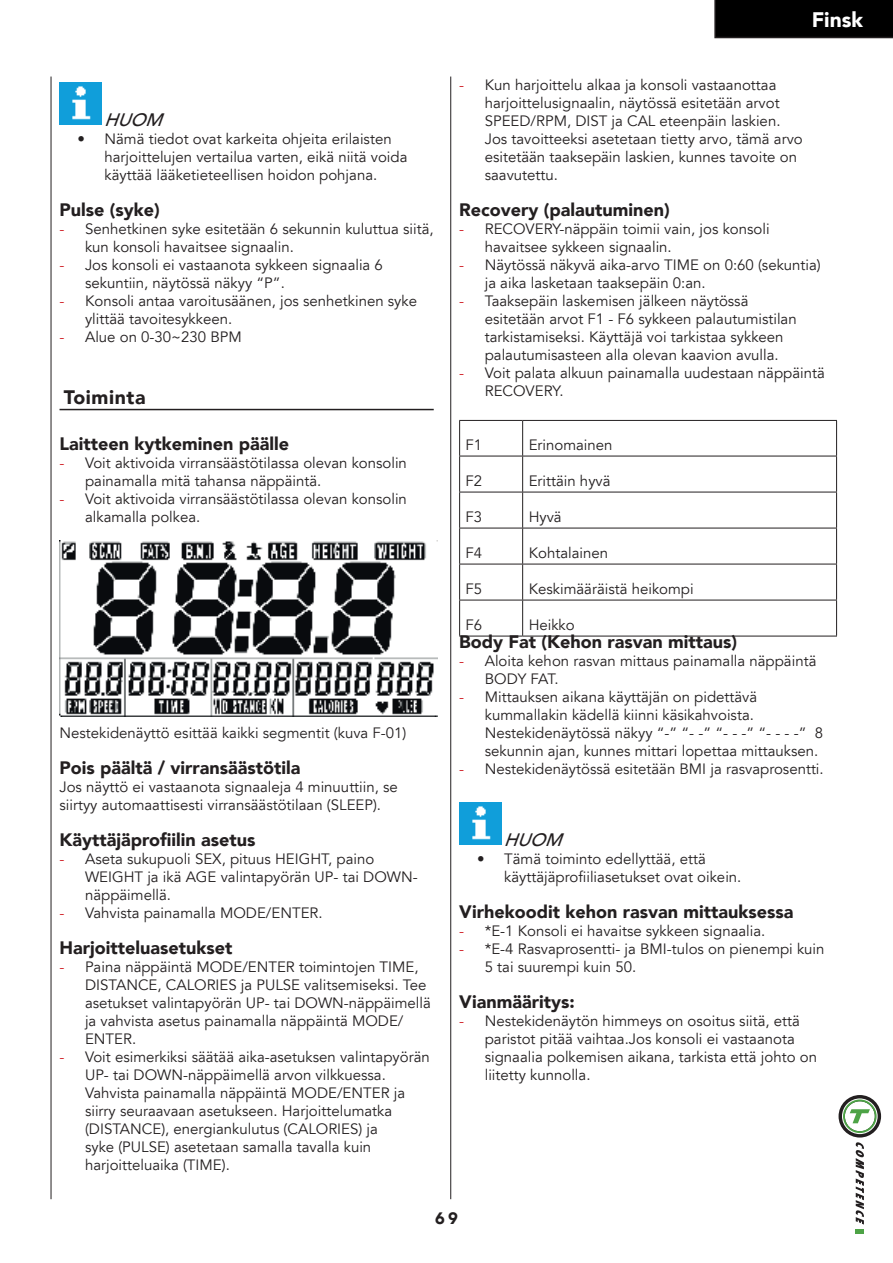
<style>
.page{position:relative;width:893px;height:1263px;background:#fff}
.page>*{position:absolute;margin:0;border:0;box-sizing:border-box;transform-origin:0 0}
.t1{font:900 21px "Avenir LT";color:#fff}
.t2{font:900 19.5px "Avenir LT";letter-spacing:.03em;color:#231f20}
.t3{font:900 18px "Avenir LT";color:#231f20}
.t4{font:italic 500 18px "Avenir LT";color:#231f20}
.t5{font:900 16.5px "Avenir LT";color:#231f20}
.t6{font:15px/18px "Avenir LT";color:#231f20}
.s1{color:#d1232a}
</style>
<div class="page">
<div style="left:714px;top:0;width:179px;height:38px;background:#000"></div>
<svg style="left:838px;top:1095px;width:43px;height:129px"></svg>
<div style="left:856px;top:1229px;width:8px;height:5px;background:#4da346"></div>
<hr style="left:51px;top:77px;width:1px;height:1122px;background:#231f20">
<hr style="left:450px;top:77px;width:1px;height:1122px;background:#231f20">
<hr style="left:60px;top:409px;width:374px;height:1px;background:#231f20">
<img style="left:60px;top:83px;width:42px;height:41px">
<img style="left:60px;top:540px;width:378px;height:176px">
<hr style="left:459px;top:420px;width:64px;height:1px;background:#231f20">
<hr style="left:459px;top:421px;width:1px;height:35px;background:#231f20">
<hr style="left:523px;top:420px;width:314px;height:1px;background:#231f20">
<hr style="left:522px;top:421px;width:1px;height:35px;background:#231f20">
<hr style="left:836px;top:421px;width:1px;height:35px;background:#231f20">
<hr style="left:459px;top:456px;width:64px;height:1px;background:#231f20">
<hr style="left:459px;top:456px;width:1px;height:36px;background:#231f20">
<hr style="left:523px;top:456px;width:314px;height:1px;background:#231f20">
<hr style="left:522px;top:456px;width:1px;height:36px;background:#231f20">
<hr style="left:836px;top:456px;width:1px;height:36px;background:#231f20">
<hr style="left:459px;top:492px;width:64px;height:1px;background:#231f20">
<hr style="left:459px;top:492px;width:1px;height:36px;background:#231f20">
<hr style="left:523px;top:492px;width:314px;height:1px;background:#231f20">
<hr style="left:522px;top:492px;width:1px;height:36px;background:#231f20">
<hr style="left:836px;top:492px;width:1px;height:36px;background:#231f20">
<hr style="left:459px;top:528px;width:64px;height:1px;background:#231f20">
<hr style="left:459px;top:528px;width:1px;height:36px;background:#231f20">
<hr style="left:523px;top:528px;width:314px;height:1px;background:#231f20">
<hr style="left:522px;top:528px;width:1px;height:36px;background:#231f20">
<hr style="left:836px;top:528px;width:1px;height:36px;background:#231f20">
<hr style="left:459px;top:564px;width:64px;height:1px;background:#231f20">
<hr style="left:459px;top:564px;width:1px;height:36px;background:#231f20">
<hr style="left:523px;top:564px;width:314px;height:1px;background:#231f20">
<hr style="left:522px;top:564px;width:1px;height:36px;background:#231f20">
<hr style="left:836px;top:564px;width:1px;height:36px;background:#231f20">
<hr style="left:459px;top:600px;width:64px;height:1px;background:#231f20">
<hr style="left:459px;top:600px;width:1px;height:36px;background:#231f20">
<hr style="left:523px;top:600px;width:314px;height:1px;background:#231f20">
<hr style="left:522px;top:600px;width:1px;height:36px;background:#231f20">
<hr style="left:836px;top:600px;width:1px;height:36px;background:#231f20">
<hr style="left:459px;top:636px;width:64px;height:1px;background:#231f20">
<hr style="left:523px;top:636px;width:314px;height:1px;background:#231f20">
<img style="left:460px;top:803px;width:41px;height:41px">
<p class="t4" style="left:104px;top:112px;width:66px">HUOM</p>
<p class="t6" style="left:105px;top:131px;width:304px;text-indent:-27px">• Nämä tiedot ovat karkeita ohjeita erilaisten harjoittelujen vertailua varten, eikä niitä voida käyttää lääketieteellisen hoidon pohjana.</p>
<p class="t3" style="left:60px;top:202px;width:102px">Pulse (syke)</p>
<p class="t6" style="left:85px;top:220px;width:350px;text-indent:-26px"><span class="s1">-</span> Senhetkinen syke esitetään 6 sekunnin kuluttua siitä, kun konsoli havaitsee signaalin.</p>
<p class="t6" style="left:85px;top:256px;width:299px;text-indent:-26px"><span class="s1">-</span> Jos konsoli ei vastaanota sykkeen signaalia 6 sekuntiin, näytössä näkyy “P”.</p>
<p class="t6" style="left:85px;top:292px;width:334px;text-indent:-26px"><span class="s1">-</span> Konsoli antaa varoitusäänen, jos senhetkinen syke ylittää tavoitesykkeen.</p>
<p class="t6" style="left:60px;top:328px;width:184px"><span class="s1">-</span> Alue on 0-30~230 BPM</p>
<h2 class="t2" style="left:64px;top:389px;width:83px">Toiminta</h2>
<p class="t3" style="left:60px;top:436px;width:231px">Laitteen kytkeminen päälle</p>
<p class="t6" style="left:85px;top:454px;width:323px;text-indent:-26px"><span class="s1">-</span> Voit aktivoida virransäästötilassa olevan konsolin painamalla mitä tahansa näppäintä.</p>
<p class="t6" style="left:85px;top:490px;width:323px;text-indent:-26px"><span class="s1">-</span> Voit aktivoida virransäästötilassa olevan konsolin alkamalla polkea.</p>
<p class="t6" style="left:60px;top:724px;width:348px">Nestekidenäyttö esittää kaikki segmentit (kuva F-01)</p>
<p class="t3" style="left:60px;top:760px;width:242px">Pois päältä / virransäästötila</p>
<p class="t6" style="left:60px;top:778px;width:340px">Jos näyttö ei vastaanota signaaleja 4 minuuttiin, se siirtyy automaattisesti virransäästötilaan (SLEEP).</p>
<p class="t3" style="left:60px;top:832px;width:198px">Käyttäjäprofiilin asetus</p>
<p class="t6" style="left:85px;top:850px;width:334px;text-indent:-26px"><span class="s1">-</span> Aseta sukupuoli SEX, pituus HEIGHT, paino<br>WEIGHT ja ikä AGE valintapyörän UP- tai DOWN&shy;näppäimellä.</p>
<p class="t6" style="left:60px;top:904px;width:265px"><span class="s1">-</span> Vahvista painamalla MODE/ENTER.</p>
<p class="t3" style="left:60px;top:940px;width:174px">Harjoitteluasetukset</p>
<p class="t6" style="left:85px;top:958px;width:347px;text-indent:-26px"><span class="s1">-</span> Paina näppäintä MODE/ENTER toimintojen TIME, DISTANCE, CALORIES ja PULSE valitsemiseksi. Tee asetukset valintapyörän UP- tai DOWN-näppäimellä ja vahvista asetus painamalla näppäintä MODE/ ENTER.</p>
<p class="t6" style="left:85px;top:1048px;width:346px;text-indent:-26px"><span class="s1">-</span> Voit esimerkiksi säätää aika-asetuksen valintapyörän UP- tai DOWN-näppäimellä arvon vilkkuessa.<br>Vahvista painamalla näppäintä MODE/ENTER ja siirry seuraavaan asetukseen. Harjoittelumatka (DISTANCE), energiankulutus (CALORIES) ja<br>syke (PULSE) asetetaan samalla tavalla kuin harjoitteluaika (TIME).</p>
<h1 class="t1" style="left:812px;top:7px;width:53px">Finsk</h1>
<p class="t6" style="left:485px;top:76px;width:320px;text-indent:-26px"><span class="s1">-</span> Kun harjoittelu alkaa ja konsoli vastaanottaa harjoittelusignaalin, näytössä esitetään arvot SPEED/RPM, DIST ja CAL eteenpäin laskien.<br>Jos tavoitteeksi asetetaan tietty arvo, tämä arvo esitetään taaksepäin laskien, kunnes tavoite on saavutettu.</p>
<p class="t3" style="left:459px;top:202px;width:212px">Recovery (palautuminen)</p>
<p class="t6" style="left:485px;top:220px;width:286px;text-indent:-26px"><span class="s1">-</span> RECOVERY-näppäin toimii vain, jos konsoli havaitsee sykkeen signaalin.</p>
<p class="t6" style="left:485px;top:256px;width:338px;text-indent:-26px"><span class="s1">-</span> Näytössä näkyvä aika-arvo TIME on 0:60 (sekuntia) ja aika lasketaan taaksepäin 0:an.</p>
<p class="t6" style="left:485px;top:292px;width:313px;text-indent:-26px"><span class="s1">-</span> Taaksepäin laskemisen jälkeen näytössä esitetään arvot F1 - F6 sykkeen palautumistilan tarkistamiseksi. Käyttäjä voi tarkistaa sykkeen palautumisasteen alla olevan kaavion avulla.</p>
<p class="t6" style="left:485px;top:364px;width:342px;text-indent:-26px"><span class="s1">-</span> Voit palata alkuun painamalla uudestaan näppäintä<br>RECOVERY.</p>
<p class="t6" style="left:466px;top:436px;width:18px">F1</p>
<p class="t6" style="left:529px;top:436px;width:85px">Erinomainen</p>
<p class="t6" style="left:466px;top:472px;width:18px">F2</p>
<p class="t6" style="left:529px;top:472px;width:83px">Erittäin hyvä</p>
<p class="t6" style="left:466px;top:508px;width:18px">F3</p>
<p class="t6" style="left:529px;top:508px;width:35px">Hyvä</p>
<p class="t6" style="left:466px;top:544px;width:18px">F4</p>
<p class="t6" style="left:529px;top:544px;width:81px">Kohtalainen</p>
<p class="t6" style="left:466px;top:580px;width:18px">F5</p>
<p class="t6" style="left:529px;top:580px;width:167px">Keskimääräistä heikompi</p>
<p class="t6" style="left:466px;top:616px;width:18px">F6</p>
<p class="t6" style="left:529px;top:616px;width:48px">Heikko</p>
<p class="t3" style="left:459px;top:634px;width:279px">Body Fat (Kehon rasvan mittaus)</p>
<p class="t6" style="left:485px;top:652px;width:333px;text-indent:-26px"><span class="s1">-</span> Aloita kehon rasvan mittaus painamalla näppäintä<br>BODY FAT.</p>
<p class="t6" style="left:485px;top:688px;width:340px;text-indent:-26px"><span class="s1">-</span> Mittauksen aikana käyttäjän on pidettävä kummallakin kädellä kiinni käsikahvoista.<br>Nestekidenäytössä näkyy “-” “- -” “- - -” “- - - -” 8 sekunnin ajan, kunnes mittari lopettaa mittauksen.</p>
<p class="t6" style="left:459px;top:760px;width:366px"><span class="s1">-</span> Nestekidenäytössä esitetään BMI ja rasvaprosentti.</p>
<p class="t4" style="left:504px;top:832px;width:66px">HUOM</p>
<p class="t6" style="left:504px;top:851px;width:239px;text-indent:-27px">• Tämä toiminto edellyttää, että käyttäjäprofiiliasetukset ovat oikein.</p>
<p class="t3" style="left:459px;top:904px;width:336px">Virhekoodit kehon rasvan mittauksessa</p>
<p class="t6" style="left:459px;top:922px;width:308px"><span class="s1">-</span> *E-1 Konsoli ei havaitse sykkeen signaalia.</p>
<p class="t6" style="left:485px;top:940px;width:341px;text-indent:-26px"><span class="s1">-</span> *E-4 Rasvaprosentti- ja BMI-tulos on pienempi kuin<br>5 tai suurempi kuin 50.</p>
<p class="t3" style="left:459px;top:994px;width:117px">Vianmääritys:</p>
<p class="t6" style="left:485px;top:1012px;width:334px;text-indent:-26px"><span class="s1">-</span> Nestekidenäytön himmeys on osoitus siitä, että paristot pitää vaihtaa.Jos konsoli ei vastaanota signaalia polkemisen aikana, tarkista että johto on liitetty kunnolla.</p>
<p class="t5" style="left:435px;top:1211px;width:24px">69</p>
</div>
